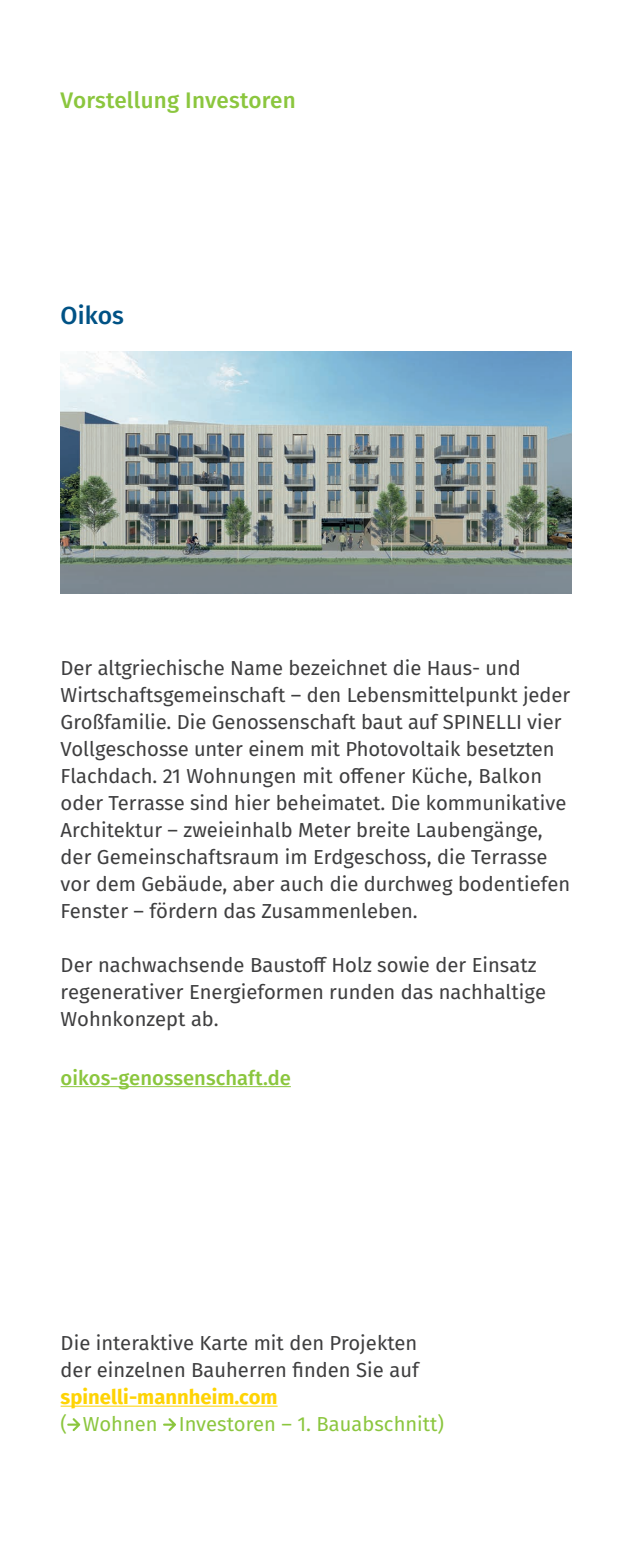
<style>
.page{position:relative;width:632px;height:1550px;background:#fff}
.page>*{position:absolute;margin:0;border:0;box-sizing:border-box;transform-origin:0 0}
.t1{font:500 24.75px "Fira Sans";color:#005285}
.t2{font:500 22.5px "Fira Sans";letter-spacing:.01em;color:#8bc63e}
.t3{font:20.25px/27px "Fira Sans";color:#3e3e3f}
.t4{font:20.25px "Fira Sans";color:#8bc63e}
.t5{font:500 20.25px "Fira Sans";color:#8bc63e}
.t6{font:700 20.25px "Fira Sans";color:#fed304}
</style>
<div class="page">
<hr style="left:61px;top:1086px;width:230px;height:1px;background:#8bc63e">
<hr style="left:61px;top:1406px;width:216px;height:1px;background:#fed304">
<svg style="left:67px;top:1418px;width:13px;height:13px"></svg>
<svg style="left:163px;top:1418px;width:13px;height:13px"></svg>
<img style="left:61px;top:351px;width:510px;height:242px">
<p class="t2" style="left:61px;top:82px;width:237px">Vorstellung Investoren</p>
<p class="t1" style="left:61px;top:296px;width:65px">Oikos</p>
<p class="t3" style="left:61px;top:654px;width:511px">Der altgriechische Name bezeichnet die Haus- und Wirtschaftsgemeinschaft – den Lebensmittelpunkt jeder Großfamilie. Die Genossenschaft baut auf SPINELLI vier Vollgeschosse unter einem mit Photovoltaik besetzten Flachdach. 21 Wohnungen mit offener Küche, Balkon oder Terrasse sind hier beheimatet. Die kommunikative Architektur – zweieinhalb Meter breite Laubengänge, der Gemeinschaftsraum im Erdgeschoss, die Terrasse vor dem Gebäude, aber auch die durchweg bodentiefen Fenster – fördern das Zusammenleben.</p>
<p class="t3" style="left:61px;top:951px;width:487px">Der nachwachsende Baustoff Holz sowie der Einsatz regenerativer Energieformen runden das nachhaltige<br>Wohnkonzept ab.</p>
<p class="t5" style="left:61px;top:1061px;width:232px">oikos-genossenschaft.de</p>
<p class="t3" style="left:61px;top:1329px;width:359px">Die interaktive Karte mit den Projekten der einzelnen Bauherren finden Sie auf</p>
<p class="t6" style="left:61px;top:1380px;width:218px">spinelli-mannheim.com</p>
<p class="t4" style="left:61px;top:1409px;width:385px">( Wohnen Investoren – 1. Bauabschnitt)</p>
</div>
